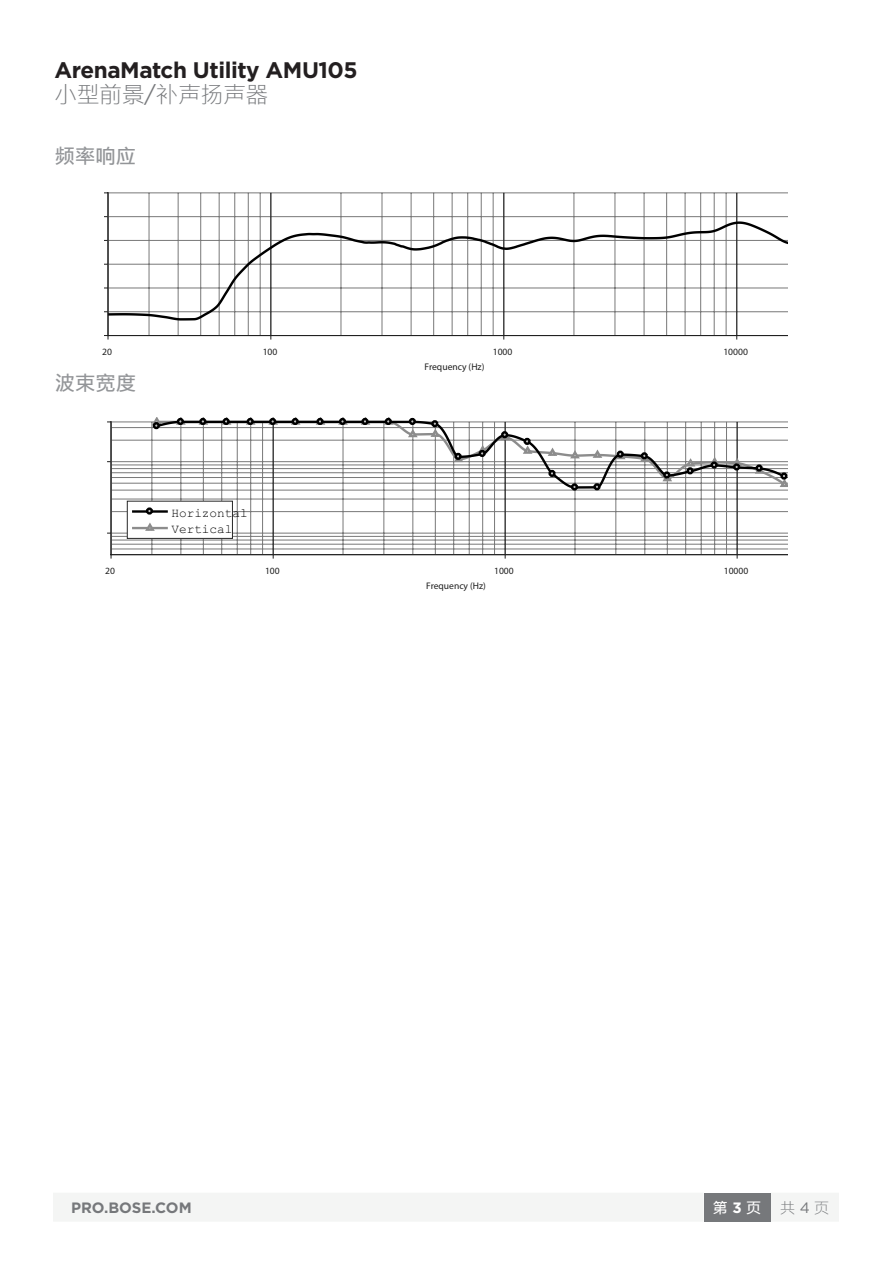
<style>
.page{position:relative;width:893px;height:1263px;background:#fff}
.page>*{position:absolute;margin:0;border:0;box-sizing:border-box;transform-origin:0 0}
.small_header_A{font:700 22.5px "Gotham";letter-spacing:-.02em;color:#231f20}
.small_header_B{font:300 22.5px "M Ying Hei 18030 C2";color:#76787b}
.Subheads{font:700 20.25px "M Ying Hei 18030 C2";color:#939598}
.t1{font:700 15px "Gotham";color:#76787b}
.t2{font:700 15px "M Ying Hei 18030 C2";color:#fff}
.t3{font:300 15px "M Ying Hei 18030 C2";color:#76787b}
.t4{font:12.75px/16.5px "Helvetica";color:#000}
.t5{font:9.6px "Courier";color:#1e1e1e}
.s1{font-family:"Gotham";font-weight:400}
.s2{font-family:"Gotham"}
</style>
<div class="page">
<hr style="left:108px;top:216px;width:679px;height:1px;background:#787878">
<hr style="left:108px;top:193px;width:679px;height:1px;background:#787878">
<hr style="left:149px;top:193px;width:1px;height:142px;background:#787878">
<hr style="left:178px;top:193px;width:1px;height:142px;background:#787878">
<hr style="left:200px;top:193px;width:1px;height:142px;background:#787878">
<hr style="left:219px;top:193px;width:1px;height:142px;background:#787878">
<hr style="left:234px;top:193px;width:1px;height:142px;background:#787878">
<hr style="left:248px;top:193px;width:1px;height:142px;background:#787878">
<hr style="left:260px;top:193px;width:1px;height:142px;background:#787878">
<hr style="left:341px;top:193px;width:1px;height:142px;background:#787878">
<hr style="left:382px;top:193px;width:1px;height:142px;background:#787878">
<hr style="left:411px;top:193px;width:1px;height:142px;background:#787878">
<hr style="left:433px;top:193px;width:1px;height:142px;background:#787878">
<hr style="left:452px;top:193px;width:1px;height:142px;background:#787878">
<hr style="left:467px;top:193px;width:1px;height:142px;background:#787878">
<hr style="left:481px;top:193px;width:1px;height:142px;background:#787878">
<hr style="left:493px;top:193px;width:1px;height:142px;background:#787878">
<hr style="left:574px;top:193px;width:1px;height:142px;background:#787878">
<hr style="left:615px;top:193px;width:1px;height:142px;background:#787878">
<hr style="left:644px;top:193px;width:1px;height:142px;background:#787878">
<hr style="left:666px;top:193px;width:1px;height:142px;background:#787878">
<hr style="left:685px;top:193px;width:1px;height:142px;background:#787878">
<hr style="left:700px;top:193px;width:1px;height:142px;background:#787878">
<hr style="left:714px;top:193px;width:1px;height:142px;background:#787878">
<hr style="left:726px;top:193px;width:1px;height:142px;background:#787878">
<hr style="left:807px;top:193px;width:1px;height:142px;background:#787878">
<hr style="left:271px;top:193px;width:1px;height:142px;background:#1e1e1e">
<hr style="left:504px;top:193px;width:1px;height:142px;background:#1e1e1e">
<hr style="left:736px;top:193px;width:1px;height:142px;background:#1e1e1e">
<svg style="left:105px;top:220px;width:682px;height:102px"></svg>
<hr style="left:108px;top:335px;width:679px;height:1px;background:#1e1e1e">
<hr style="left:108px;top:193px;width:1px;height:142px;background:#1e1e1e">
<svg style="left:112px;top:428px;width:675px;height:126px"></svg>
<hr style="left:111px;top:549px;width:676px;height:1px;background:#787878">
<hr style="left:111px;top:544px;width:676px;height:1px;background:#787878">
<hr style="left:111px;top:540px;width:676px;height:1px;background:#787878">
<hr style="left:111px;top:536px;width:676px;height:1px;background:#787878">
<hr style="left:111px;top:533px;width:676px;height:1px;background:#787878">
<hr style="left:111px;top:511px;width:676px;height:1px;background:#787878">
<hr style="left:111px;top:499px;width:676px;height:1px;background:#787878">
<hr style="left:111px;top:490px;width:676px;height:1px;background:#787878">
<hr style="left:111px;top:483px;width:676px;height:1px;background:#787878">
<hr style="left:111px;top:477px;width:676px;height:1px;background:#787878">
<hr style="left:111px;top:472px;width:676px;height:1px;background:#787878">
<hr style="left:111px;top:468px;width:676px;height:1px;background:#787878">
<hr style="left:111px;top:465px;width:676px;height:1px;background:#787878">
<hr style="left:111px;top:461px;width:676px;height:1px;background:#787878">
<hr style="left:111px;top:440px;width:676px;height:1px;background:#787878">
<hr style="left:111px;top:427px;width:676px;height:1px;background:#787878">
<hr style="left:111px;top:422px;width:676px;height:1px;background:#787878">
<hr style="left:152px;top:422px;width:1px;height:133px;background:#787878">
<hr style="left:181px;top:422px;width:1px;height:133px;background:#787878">
<hr style="left:203px;top:422px;width:1px;height:133px;background:#787878">
<hr style="left:221px;top:422px;width:1px;height:133px;background:#787878">
<hr style="left:237px;top:422px;width:1px;height:133px;background:#787878">
<hr style="left:250px;top:422px;width:1px;height:133px;background:#787878">
<hr style="left:262px;top:422px;width:1px;height:133px;background:#787878">
<hr style="left:343px;top:422px;width:1px;height:133px;background:#787878">
<hr style="left:384px;top:422px;width:1px;height:133px;background:#787878">
<hr style="left:413px;top:422px;width:1px;height:133px;background:#787878">
<hr style="left:435px;top:422px;width:1px;height:133px;background:#787878">
<hr style="left:453px;top:422px;width:1px;height:133px;background:#787878">
<hr style="left:469px;top:422px;width:1px;height:133px;background:#787878">
<hr style="left:482px;top:422px;width:1px;height:133px;background:#787878">
<hr style="left:494px;top:422px;width:1px;height:133px;background:#787878">
<hr style="left:575px;top:422px;width:1px;height:133px;background:#787878">
<hr style="left:616px;top:422px;width:1px;height:133px;background:#787878">
<hr style="left:645px;top:422px;width:1px;height:133px;background:#787878">
<hr style="left:667px;top:422px;width:1px;height:133px;background:#787878">
<hr style="left:685px;top:422px;width:1px;height:133px;background:#787878">
<hr style="left:701px;top:422px;width:1px;height:133px;background:#787878">
<hr style="left:714px;top:422px;width:1px;height:133px;background:#787878">
<hr style="left:726px;top:422px;width:1px;height:133px;background:#787878">
<hr style="left:807px;top:422px;width:1px;height:133px;background:#787878">
<hr style="left:273px;top:422px;width:1px;height:133px;background:#1e1e1e">
<hr style="left:505px;top:422px;width:1px;height:133px;background:#1e1e1e">
<hr style="left:737px;top:422px;width:1px;height:133px;background:#1e1e1e">
<svg style="left:150px;top:417px;width:637px;height:73px"></svg>
<svg style="left:153px;top:422px;width:7px;height:7px"></svg>
<svg style="left:177px;top:418px;width:7px;height:7px"></svg>
<svg style="left:199px;top:418px;width:7px;height:7px"></svg>
<svg style="left:223px;top:418px;width:7px;height:7px"></svg>
<svg style="left:247px;top:418px;width:7px;height:7px"></svg>
<svg style="left:269px;top:418px;width:7px;height:7px"></svg>
<svg style="left:292px;top:418px;width:7px;height:7px"></svg>
<svg style="left:316px;top:418px;width:8px;height:7px"></svg>
<svg style="left:339px;top:418px;width:7px;height:7px"></svg>
<svg style="left:361px;top:418px;width:8px;height:7px"></svg>
<svg style="left:385px;top:418px;width:7px;height:7px"></svg>
<svg style="left:409px;top:418px;width:7px;height:7px"></svg>
<svg style="left:431px;top:420px;width:7px;height:7px"></svg>
<svg style="left:455px;top:453px;width:7px;height:7px"></svg>
<svg style="left:479px;top:450px;width:7px;height:7px"></svg>
<svg style="left:501px;top:431px;width:7px;height:7px"></svg>
<svg style="left:524px;top:438px;width:7px;height:7px"></svg>
<svg style="left:548px;top:470px;width:8px;height:7px"></svg>
<svg style="left:571px;top:483px;width:7px;height:7px"></svg>
<svg style="left:593px;top:483px;width:8px;height:7px"></svg>
<svg style="left:617px;top:451px;width:7px;height:7px"></svg>
<svg style="left:641px;top:452px;width:7px;height:7px"></svg>
<svg style="left:663px;top:471px;width:7px;height:8px"></svg>
<svg style="left:686px;top:467px;width:8px;height:7px"></svg>
<svg style="left:711px;top:461px;width:7px;height:8px"></svg>
<svg style="left:733px;top:463px;width:7px;height:7px"></svg>
<svg style="left:755px;top:464px;width:8px;height:8px"></svg>
<svg style="left:780px;top:472px;width:7px;height:8px"></svg>
<div style="left:127px;top:501px;width:105px;height:37px;background:#fff"></div>
<hr style="left:132px;top:510px;width:36px;height:3px;background:#000">
<svg style="left:146px;top:507px;width:7px;height:8px"></svg>
<hr style="left:132px;top:527px;width:36px;height:2px;background:#8c8c8c">
<svg style="left:143px;top:522px;width:14px;height:9px"></svg>
<div style="left:127px;top:501px;width:106px;height:38px;border:1px solid #262626"></div>
<hr style="left:111px;top:554px;width:676px;height:1px;background:#1e1e1e">
<hr style="left:111px;top:422px;width:1px;height:133px;background:#1e1e1e">
<div style="left:53px;top:1193px;width:786px;height:28px;background:#f4f5f4"></div>
<div style="left:703px;top:1193px;width:67px;height:28px;background:#76787b"></div>
<p class="small_header_A" style="left:55px;top:55px;width:305px">ArenaMatch Utility AMU105</p>
<p class="small_header_B" style="left:55px;top:83px;width:215px">小型前景<span class="s1">/</span>补声扬声器</p>
<p class="Subheads" style="left:55px;top:144px;width:82px">频率响应</p>
<p class="t5" style="left:102px;top:346px;width:11px">20</p>
<p class="t5" style="left:263px;top:346px;width:16px">100</p>
<p class="t5" style="left:493px;top:346px;width:21px">1000</p>
<p class="t5" style="left:723px;top:346px;width:26px">10000</p>
<p class="t5" style="left:424px;top:361px;width:62px">Frequency (Hz)</p>
<p class="Subheads" style="left:55px;top:372px;width:82px">波束宽度</p>
<p class="t4" style="left:171px;top:504px;width:78px">Horizontal<br>Vertical</p>
<p class="t5" style="left:105px;top:564px;width:11px">20</p>
<p class="t5" style="left:265px;top:564px;width:16px">100</p>
<p class="t5" style="left:494px;top:564px;width:21px">1000</p>
<p class="t5" style="left:724px;top:564px;width:26px">10000</p>
<p class="t5" style="left:426px;top:579px;width:61px">Frequency (Hz)</p>
<p class="t1" style="left:71px;top:1198px;width:122px">PRO.BOSE.COM</p>
<p class="t2" style="left:713px;top:1199px;width:50px">第 <span class="s2">3</span> 页</p>
<p class="t3" style="left:780px;top:1200px;width:51px">共 <span class="s1">4</span> 页</p>
</div>
